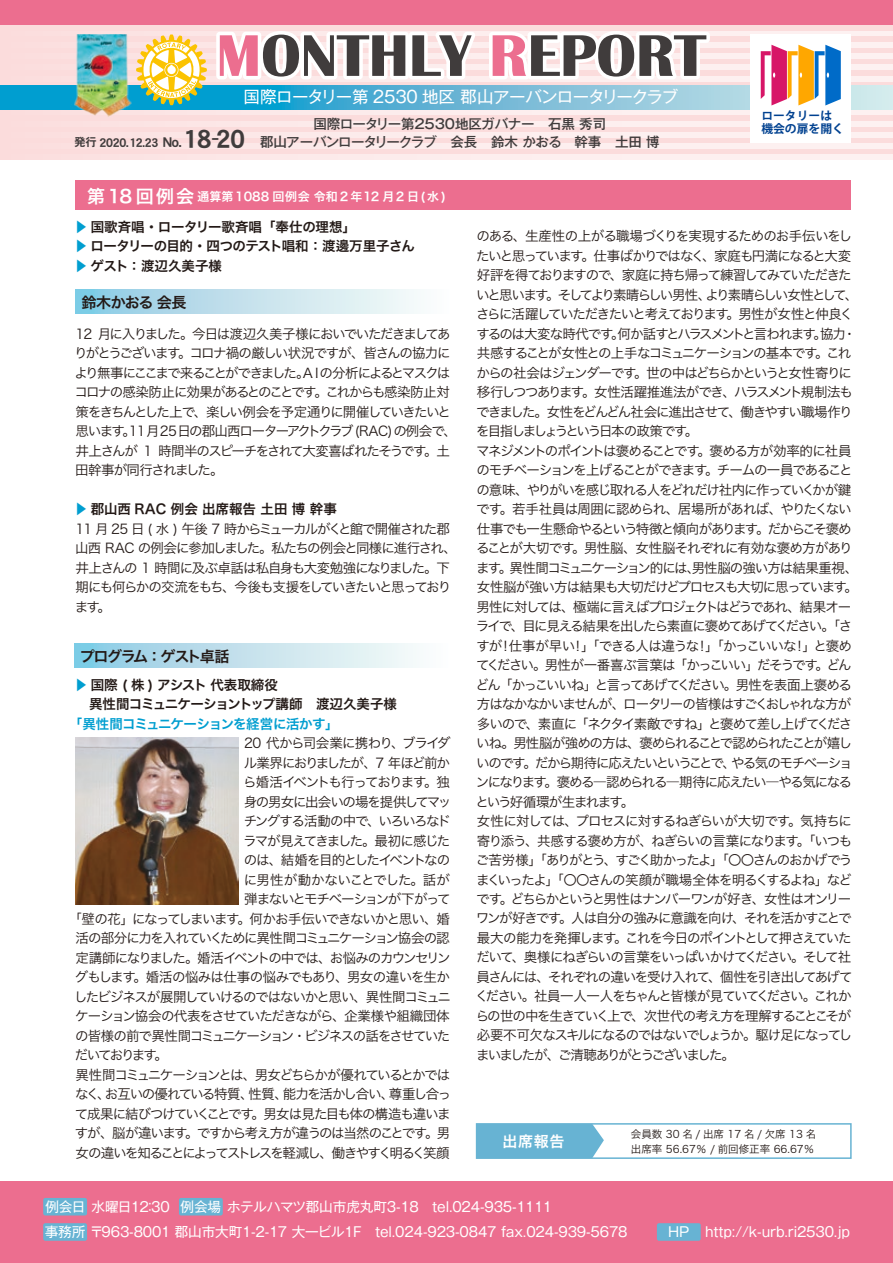
<style>
.page{position:relative;width:893px;height:1263px;background:#fff}
.page>*{position:absolute;margin:0;border:0;box-sizing:border-box;transform-origin:0 0}
.t1{font:700 60.9px "Britannic";color:#403c3c}
.t2{font:16.5px "Gothic MB101 Pr 5";letter-spacing:-.04em;color:#fff}
.t3{font:15px "Hira Kaku Pro W6";letter-spacing:-.1em;color:#231916}
.t4{font:15px "Hira Kaku Pro W6";letter-spacing:-.08em;color:#231916}
.t5{font:15px "Hira Kaku Pro W6";color:#fff}
.t6{font:13.65px "Gothic MB101 Pr 5";letter-spacing:-.01em;color:#fff}
.t7{font:13.5px/19.5px "Hira Kaku Pro W3";letter-spacing:-.1em;color:#231916}
.t8{font:13.5px/19.5px "Hira Kaku Pro W6";letter-spacing:-.01em;color:#231916}
.t9{font:500 13.5px/18px "Gothic MB101 Pr 5";letter-spacing:-.02em;color:#403c3c;text-align:center}
.t10{font:13.5px/19.5px "Hira Kaku Pro W6";letter-spacing:-.035em;color:#231916}
.t11{font:13.5px "Hira Kaku Pro W3";letter-spacing:-.145em;color:#231916}
.t12{font:13.5px "Hira Kaku Pro W3";letter-spacing:-.12em;color:#231916}
.t13{font:13.5px "Hira Kaku Pro W3";letter-spacing:-.045em;color:#231916}
.t14{font:13.5px "Hira Kaku Pro W3";letter-spacing:-.07em;color:#231916}
.t15{font:13.5px "Hira Kaku Pro W6";letter-spacing:-.045em;color:#009ed0}
.t16{font:13.5px "Hira Kaku Pro W3";letter-spacing:-.065em;color:#231916}
.t17{font:13.5px "Hira Kaku Pro W3";letter-spacing:-.04em;color:#231916}
.t18{font:13.5px "Hira Kaku Pro W3";letter-spacing:-.15em;color:#231916}
.t19{font:12px "Hira Kaku Pro W6";letter-spacing:.03em;color:#fff}
.t20{font:12px "DFHS Gothic W7 MP RKSJ H";letter-spacing:-.025em;color:#403c3c}
.t21{font:700 11.85px/13px "Koz Go Pr 6 N";color:#004190}
.t22{font:10.5px "Hira Kaku Pro W3";color:#231916}
.s1{color:#ec6e8f}
.s2{font-size:11.25px}
.s3{font-size:13.5px}
.s4{font-size:25.05px}
.s5{font-size:18px}
.s6{color:#009ed0}
</style>
<div class="page">
<div style="left:0;top:1182px;width:893px;height:81px;background:#ec6e8f"></div>
<div style="left:657px;top:1223px;width:44px;height:18px;background:#67b3d3;border-radius:2px"></div>
<div style="left:43px;top:1223px;width:44px;height:18px;background:#67b3d3;border-radius:2px"></div>
<div style="left:179px;top:1198px;width:44px;height:17px;background:#67b3d3;border-radius:2px"></div>
<div style="left:43px;top:1198px;width:44px;height:17px;background:#67b3d3;border-radius:2px"></div>
<div style="left:0;top:0;width:893px;height:160px;background:#fbdcdc"></div>
<div style="left:0;top:31px;width:893px;height:5px;background:#fce6e6"></div>
<svg style="left:713px;top:42px;width:180px;height:5px"></svg>
<svg style="left:713px;top:54px;width:180px;height:5px"></svg>
<svg style="left:713px;top:65px;width:180px;height:5px"></svg>
<svg style="left:713px;top:76px;width:180px;height:5px"></svg>
<div style="left:216px;top:110px;width:677px;height:5px;background:#fdeeee"></div>
<div style="left:216px;top:121px;width:677px;height:5px;background:#fdeeee"></div>
<div style="left:216px;top:132px;width:677px;height:5px;background:#fdeeee"></div>
<div style="left:216px;top:144px;width:677px;height:5px;background:#fdefef"></div>
<div style="left:216px;top:155px;width:677px;height:5px;background:#fdefef"></div>
<div style="left:0;top:0;width:893px;height:25px;background:#ec6e8f"></div>
<svg style="left:0;top:86px;width:893px;height:24px;background:#5db7d7"></svg>
<svg style="left:213px;top:31px;width:500px;height:56px"></svg>
<svg style="left:136px;top:35px;width:71px;height:70px"></svg>
<img style="left:71px;top:34px;width:64px;height:83px">
<div style="left:750px;top:34px;width:101px;height:109px;background:#fff"></div>
<svg style="left:761px;top:45px;width:80px;height:60px"></svg>
<div style="left:76px;top:181px;width:775px;height:29px;background:#ec6e8f"></div>
<div style="left:476px;top:1123px;width:376px;height:36px;border:2px solid #67b3d3"></div>
<div style="left:477px;top:1124px;width:127px;height:34px;background:#67b3d3"></div>
<svg style="left:76px;top:290px;width:341px;height:23px;background:#c1e1ed"></svg>
<svg style="left:75px;top:644px;width:341px;height:23px;background:#c1e1ed"></svg>
<img style="left:76px;top:738px;width:162px;height:166px">
<h1 class="t1" style="left:217px;top:21px;width:491px"><span class="s1">M</span>ONTHLY <span class="s1">R</span>EPORT</h1>
<p class="t2" style="left:244px;top:83px;width:436px">国際ロータリー第 2530 地区 郡山アーバンロータリークラブ</p>
<p class="t20" style="left:75px;top:136px;width:172px"><span class="s2">発行</span> 2020.12.23 <span class="s3">No.</span><span class="s4">18-20</span></p>
<p class="t9" style="left:260px;top:114px;width:401px">国際ロータリー第2530地区ガバナー　石黒 秀司<br>郡山アーバンロータリークラブ　会長 鈴木 かおる　幹事 土田 博</p>
<p class="t21" style="left:761px;top:109px;width:84px">ロータリーは機会の扉を開く</p>
<p class="t19" style="left:87px;top:186px;width:360px"><span class="s5">第18回例会</span> 通算第1088 回例会 令和2年12 月2 日(水)</p>
<p class="t8" style="left:75px;top:216px;width:342px"><span class="s6">▶</span> 国歌斉唱・ロータリー歌斉唱「奉仕の理想」<br><span class="s6">▶</span> ロータリーの目的・四つのテスト唱和：渡邊万里子さん<span class="s6">▶</span> ゲスト：渡辺久美子様</p>
<p class="t4" style="left:82px;top:289px;width:106px">鈴木かおる 会長</p>
<p class="t7" style="left:74px;top:323px;width:384px">12 月に入りました。今日は渡辺久美子様においでいただきましてありがとうございます。コロナ禍の厳しい状況ですが、皆さんの協力により無事にここまで来ることができました。ＡＩの分析によるとマスクはコロナの感染防止に効果があるとのことです。これからも感染防止対策をきちんとした上で、楽しい例会を予定通りに開催していきたいと思います。11月25日の郡山西ローターアクトクラブ (RAC)の例会で、井上さんが 1 時間半のスピーチをされて大変喜ばれたそうです。土田幹事が同行されました。</p>
<p class="t8" style="left:75px;top:499px;width:264px"><span class="s6">▶</span> 郡山西 RAC 例会 出席報告 土田 博 幹事</p>
<p class="t7" style="left:75px;top:518px;width:384px">11 月 25 日 ( 水 ) 午後 7 時からミューカルがくと館で開催された郡山西 RAC の例会に参加しました。私たちの例会と同様に進行され、井上さんの 1 時間に及ぶ卓話は私自身も大変勉強になりました。下期にも何らかの交流をもち、今後も支援をしていきたいと思っております。</p>
<p class="t3" style="left:80px;top:642px;width:151px">プログラム：ゲスト卓話</p>
<p class="t10" style="left:75px;top:674px;width:324px"><span class="s6">▶</span> 国際 ( 株 ) アシスト 代表取締役<br>　異性間コミュニケーショントップ講師　渡辺久美子様</p>
<p class="t15" style="left:69px;top:711px;width:271px">「異性間コミュニケーションを経営に活かす」</p>
<p class="t16" style="left:244px;top:731px;width:208px">20 代から司会業に携わり、ブライダ</p>
<p class="t7" style="left:244px;top:752px;width:208px">ル業界におりましたが、7 年ほど前か</p>
<p class="t7" style="left:243px;top:771px;width:208px">ら婚活イベントも行っております。独</p>
<p class="t7" style="left:244px;top:791px;width:209px">身の男女に出会いの場を提供してマッ</p>
<p class="t7" style="left:244px;top:810px;width:209px">チングする活動の中で、いろいろなド</p>
<p class="t7" style="left:243px;top:830px;width:209px">ラマが見えてきました。最初に感じた</p>
<p class="t7" style="left:244px;top:849px;width:208px">のは、結婚を目的としたイベントなの</p>
<p class="t17" style="left:244px;top:868px;width:208px">に男性が動かないことでした。話が</p>
<p class="t7" style="left:244px;top:888px;width:208px">弾まないとモチベーションが下がって</p>
<p class="t7" style="left:69px;top:908px;width:383px">「壁の花」になってしまいます。何かお手伝いできないかと思い、婚</p>
<p class="t7" style="left:76px;top:927px;width:376px">活の部分に力を入れていくために異性間コミュニケーション協会の認</p>
<p class="t7" style="left:76px;top:947px;width:377px">定講師になりました。婚活イベントの中では、お悩みのカウンセリン</p>
<p class="t13" style="left:75px;top:965px;width:377px">グもします。婚活の悩みは仕事の悩みでもあり、男女の違いを生か</p>
<p class="t7" style="left:74px;top:986px;width:378px">したビジネスが展開していけるのではないかと思い、異性間コミュニ</p>
<p class="t14" style="left:75px;top:1004px;width:376px">ケーション協会の代表をさせていただきながら、企業様や組織団体</p>
<p class="t7" style="left:75px;top:1025px;width:377px">の皆様の前で異性間コミュニケーション・ビジネスの話をさせていた</p>
<p class="t18" style="left:75px;top:1043px;width:95px">だいております。</p>
<p class="t12" style="left:75px;top:1063px;width:376px">異性間コミュニケーションとは、男女どちらかが優れているとかでは</p>
<p class="t7" style="left:75px;top:1083px;width:378px">なく、お互いの優れている特質、性質、能力を活かし合い、尊重し合っ</p>
<p class="t7" style="left:75px;top:1103px;width:377px">て成果に結びつけていくことです。男女は見た目も体の構造も違いま</p>
<p class="t7" style="left:75px;top:1122px;width:377px">すが、脳が違います。ですから考え方が違うのは当然のことです。男</p>
<p class="t11" style="left:75px;top:1141px;width:376px">女の違いを知ることによってストレスを軽減し、働きやすく明るく笑顔</p>
<p class="t7" style="left:475px;top:225px;width:384px">のある、生産性の上がる職場づくりを実現するためのお手伝いをしたいと思っています。仕事ばかりではなく、家庭も円満になると大変好評を得ておりますので、家庭に持ち帰って練習してみていただきたいと思います。そしてより素晴らしい男性、より素晴らしい女性として、さらに活躍していただきたいと考えております。男性が女性と仲良くするのは大変な時代です。何か話すとハラスメントと言われます。協力・共感することが女性との上手なコミュニケーションの基本です。これからの社会はジェンダーです。世の中はどちらかというと女性寄りに移行しつつあります。女性活躍推進法ができ、ハラスメント規制法もできました。女性をどんどん社会に進出させて、働きやすい職場作りを目指しましょうという日本の政策です。<br>マネジメントのポイントは褒めることです。褒める方が効率的に社員のモチベーションを上げることができます。チームの一員であることの意味、やりがいを感じ取れる人をどれだけ社内に作っていくかが鍵です。若手社員は周囲に認められ、居場所があれば、やりたくない仕事でも一生懸命やるという特徴と傾向があります。だからこそ褒めることが大切です。男性脳、女性脳それぞれに有効な褒め方があります。異性間コミュニケーション的には、男性脳の強い方は結果重視、女性脳が強い方は結果も大切だけどプロセスも大切に思っています。男性に対しては、極端に言えばプロジェクトはどうであれ、結果オーライで、目に見える結果を出したら素直に褒めてあげてください。「さすが！仕事が早い！」「できる人は違うな！」「かっこいいな！」と褒めてください。男性が一番喜ぶ言葉は「かっこいい」だそうです。どんどん「かっこいいね」と言ってあげてください。男性を表面上褒める方はなかなかいませんが、ロータリーの皆様はすごくおしゃれな方が多いので、素直に「ネクタイ素敵ですね」と褒めて差し上げてくださいね。男性脳が強めの方は、褒められることで認められたことが嬉しいのです。だから期待に応えたいということで、やる気のモチベーションになります。褒める―認められる―期待に応えたい―やる気になるという好循環が生まれます。<br>女性に対しては、プロセスに対するねぎらいが大切です。気持ちに寄り添う、共感する褒め方が、ねぎらいの言葉になります。「いつもご苦労様」「ありがとう、すごく助かったよ」「〇〇さんのおかげでうまくいったよ」「〇〇さんの笑顔が職場全体を明るくするよね」などです。どちらかというと男性はナンバーワンが好き、女性はオンリーワンが好きです。人は自分の強みに意識を向け、それを活かすことで最大の能力を発揮します。これを今日のポイントとして押さえていただいて、奥様にねぎらいの言葉をいっぱいかけてください。そして社員さんには、それぞれの違いを受け入れて、個性を引き出してあげてください。社員一人一人をちゃんと皆様が見ていてください。これからの世の中を生きていく上で、次世代の考え方を理解することこそが必要不可欠なスキルになるのではないでしょうか。駆け足になってしまいましたが、ご清聴ありがとうございました。</p>
<p class="t5" style="left:502px;top:1127px;width:64px">出席報告</p>
<p class="t22" style="left:631px;top:1125px;width:187px">会員数 30 名 / 出席 17 名 / 欠席 13 名</p>
<p class="t22" style="left:631px;top:1140px;width:185px">出席率 56.67％ / 前回修正率 66.67％</p>
<p class="t6" style="left:45px;top:1195px;width:508px">例会日水曜日12：30 例会場ホテルハマツ郡山市虎丸町3-18　tel.024-935-1111</p>
<p class="t6" style="left:45px;top:1220px;width:584px">事務所〒963-8001 郡山市大町1-2-17 大一ビル１F　tel.024-923-0847 fax.024-939-5678</p>
<p class="t6" style="left:668px;top:1220px;width:183px">HP http://k-urb.ri2530.jp</p>
</div>
